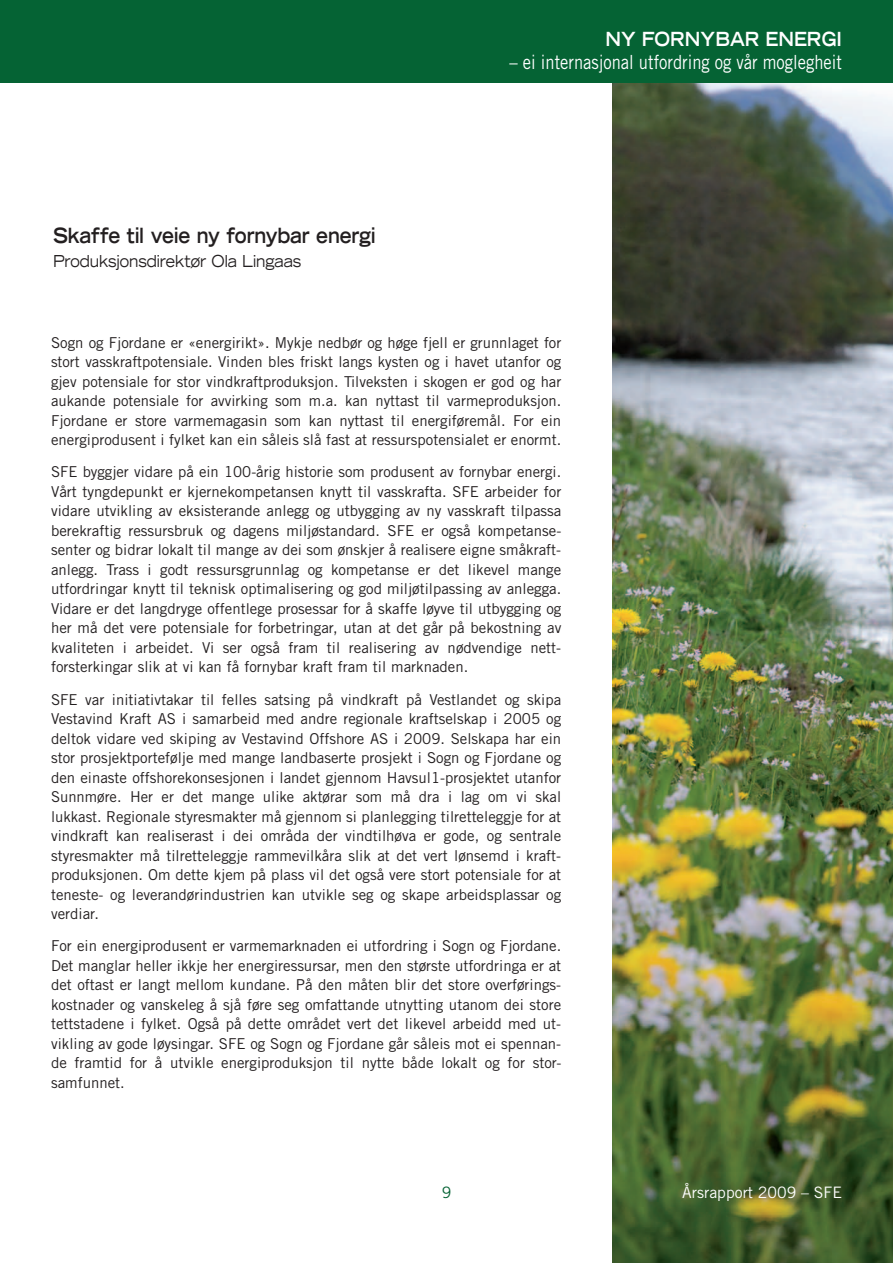
<style>
.page{position:relative;width:893px;height:1263px;background:#fff}
.page>*{position:absolute;margin:0;border:0;box-sizing:border-box;transform-origin:0 0}
.t1{font:700 expanded 21px "Trade Gothic LT Std";letter-spacing:-.015em;color:#231f20;scale:.85 1}
.t2{font:19.5px "Trade Gothic LT Std";color:#fff;scale:.85 1}
.t3{font:700 expanded 19.5px "Trade Gothic LT Std";color:#fff;scale:.85 1}
.t4{font:expanded 16.5px "Trade Gothic LT Std";letter-spacing:-.01em;color:#231f20;scale:.85 1}
.t5{font:15.75px "Trade Gothic LT Std";color:#fff}
.t6{font:15.75px "Trade Gothic LT Std";color:#056334}
.t7{font:15px/19.5px "Trade Gothic";color:#231f20;text-align:justify}
</style>
<div class="page">
<img style="left:612px;top:82px;width:281px;height:1181px">
<div style="left:0;top:0;width:893px;height:82px;background:#056334"></div>
<h1 class="t1" style="left:53px;top:222px;width:381px">Skaffe til veie ny fornybar energi</h1>
<p class="t4" style="left:53px;top:250px;width:294px">Produksjonsdirektør Ola Lingaas</p>
<h2 class="t3" style="left:605px;top:26px;width:276px">Ny fornybar energi</h2>
<h2 class="t2" style="left:510px;top:50px;width:393px">– ei internasjonal utfordring og vår moglegheit</h2>
<p class="t7" style="left:51px;top:332px;width:512px">Sogn og Fjordane er «energirikt». Mykje nedbør og høge fjell er grunnlaget for stort vasskraftpotensiale. Vinden bles friskt langs kysten og i havet utanfor og gjev potensiale for stor vindkraftproduksjon. Tilveksten i skogen er god og har aukande potensiale for avvirking som m.a. kan nyttast til varmeproduksjon.<br>Fjordane er store varmemagasin som kan nyttast til energiføremål. For ein energiprodusent i fylket kan ein såleis slå fast at ressurspotensialet er enormt.</p>
<p class="t7" style="left:51px;top:462px;width:512px">SFE byggjer vidare på ein 100-årig historie som produsent av fornybar energi.<br>Vårt tyngdepunkt er kjernekompetansen knytt til vasskrafta. SFE arbeider for vidare utvikling av eksisterande anlegg og utbygging av ny vasskraft tilpassa berekraftig ressursbruk og dagens miljøstandard. SFE er også kompetanse&shy;senter og bidrar lokalt til mange av dei som ønskjer å realisere eigne småkraft&shy;anlegg. Trass i godt ressursgrunnlag og kompetanse er det likevel mange utfordringar knytt til teknisk optimalisering og god miljøtilpassing av anlegga.<br>Vidare er det langdryge offentlege prosessar for å skaffe løyve til utbygging og her må det vere potensiale for forbetringar, utan at det går på bekostning av kvaliteten i arbeidet. Vi ser også fram til realisering av nødvendige nett&shy;forsterkingar slik at vi kan få fornybar kraft fram til marknaden.</p>
<p class="t7" style="left:51px;top:689px;width:512px">SFE var initiativtakar til felles satsing på vindkraft på Vestlandet og skipa Vestavind Kraft AS i samarbeid med andre regionale kraftselskap i 2005 og deltok vidare ved skiping av Vestavind Offshore AS i 2009. Selskapa har ein stor prosjektportefølje med mange landbaserte prosjekt i Sogn og Fjordane og den einaste offshorekonsesjonen i landet gjennom Havsul1-prosjektet utanfor Sunnmøre. Her er det mange ulike aktørar som må dra i lag om vi skal lukkast. Regionale styresmakter må gjennom si planlegging tilretteleggje for at vindkraft kan realiserast i dei områda der vindtilhøva er gode, og sentrale styresmakter må tilretteleggje rammevilkåra slik at det vert lønsemd i kraft&shy;produksjonen. Om dette kjem på plass vil det også vere stort potensiale for at teneste- og leverandørindustrien kan utvikle seg og skape arbeidsplassar og verdiar.</p>
<p class="t7" style="left:51px;top:936px;width:512px">For ein energiprodusent er varmemarknaden ei utfordring i Sogn og Fjordane.<br>Det manglar heller ikkje her energiressursar, men den største utfordringa er at det oftast er langt mellom kundane. På den måten blir det store overførings&shy;kostnader og vanskeleg å sjå føre seg omfattande utnytting utanom dei store tettstadene i fylket. Også på dette området vert det likevel arbeidd med ut&shy;vikling av gode løysingar. SFE og Sogn og Fjordane går såleis mot ei spennan&shy;de framtid for å utvikle energiproduksjon til nytte både lokalt og for stor&shy;samfunnet.</p>
<p class="t6" style="left:442px;top:1183px;width:11px">9</p>
<p class="t5" style="left:682px;top:1183px;width:161px">Årsrapport 2009 – SFE</p>
</div>
